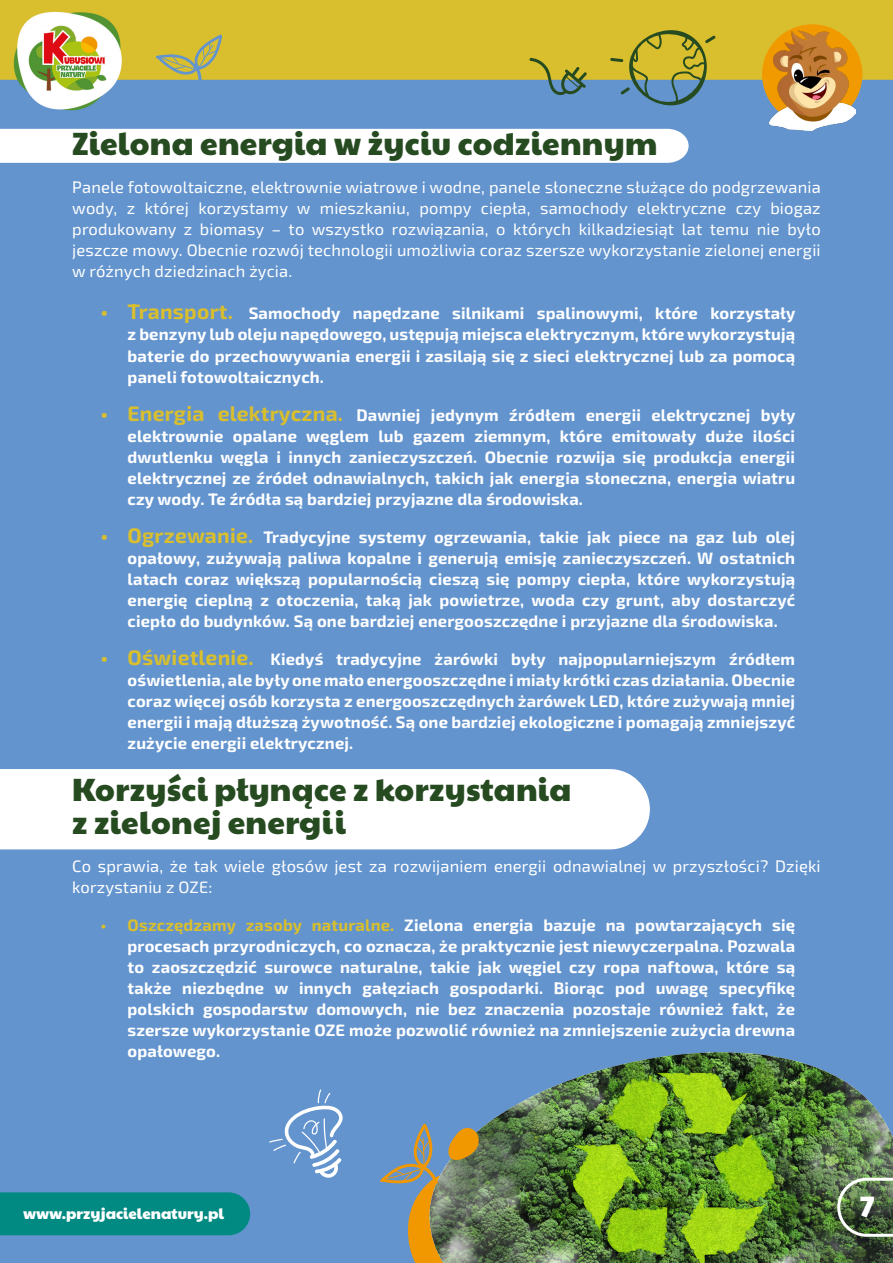
<style>
.page{position:relative;width:893px;height:1263px;background:#fff}
.page>*{position:absolute;margin:0;border:0;box-sizing:border-box;transform-origin:0 0}
.t1{font:31.5px/33.5px "Paytone One";letter-spacing:.01em;color:#274b21}
.t2{font:29.1px "Paytone One";color:#fff}
.t3{font:700 16.5px/21px "Exo 2";letter-spacing:.01em;color:#fff;text-align:justify}
.t4{font:16.5px/21px "Exo 2";letter-spacing:.01em;color:#fff;text-align:justify}
.t5{font:15px "Paytone One";color:#fff}
.s1{font-size:21px;color:#d9bf2e}
.s2{color:#d9bf2e}
</style>
<div class="page">
<img style="left:0;top:0;width:893px;height:1263px">
<div style="left:317px;top:959px;width:576px;height:304px;background:#6394ce"></div>
<img style="left:428px;top:1052px;width:465px;height:211px">
<div style="left:762px;top:24px;width:100px;height:101px;background:#f19a00;border-radius:50%"></div>
<img style="left:769px;top:30px;width:86px;height:100px">
<svg style="left:269px;top:1089px;width:74px;height:89px;background:#7ca5d6"></svg>
<svg style="left:0;top:769px;width:650px;height:80px"></svg>
<svg style="left:0;top:129px;width:689px;height:34px"></svg>
<div style="left:0;top:1192px;width:250px;height:43px;background:#008a81"></div>
<svg style="left:837px;top:1178px;width:56px;height:59px;background:#607556"></svg>
<svg style="left:155px;top:34px;width:68px;height:55px;background:#b2b062"></svg>
<svg style="left:379px;top:1117px;width:111px;height:146px;background:#818b7f"></svg>
<svg style="left:529px;top:58px;width:59px;height:37px;background:#909a5d"></svg>
<svg style="left:610px;top:29px;width:106px;height:78px;background:#999f5b"></svg>
<h1 class="t1" style="left:72px;top:125px;width:587px">Zielona energia w życiu codziennym</h1>
<p class="t4" style="left:72px;top:176px;width:750px">Panele fotowoltaiczne, elektrownie wiatrowe i wodne, panele słoneczne służące do podgrzewania wody, z której korzystamy w mieszkaniu, pompy ciepła, samochody elektryczne czy biogaz produkowany z biomasy – to wszystko rozwiązania, o których kilkadziesiąt lat temu nie było jeszcze mowy. Obecnie rozwój technologii umożliwia coraz szersze wykorzystanie zielonej energii w różnych dziedzinach życia.</p>
<p class="t3" style="left:128px;top:303px;width:669px;text-indent:-27px"><span class="s1">• Transport.</span> Samochody napędzane silnikami spalinowymi, które korzystały z benzyny lub oleju napędowego, ustępują miejsca elektrycznym, które wykorzystują baterie do przechowywania energii i zasilają się z sieci elektrycznej lub za pomocą paneli fotowoltaicznych.</p>
<p class="t3" style="left:128px;top:404px;width:669px;text-indent:-27px"><span class="s1">• Energia elektryczna.</span> Dawniej jedynym źródłem energii elektrycznej były elektrownie opalane węglem lub gazem ziemnym, które emitowały duże ilości dwutlenku węgla i innych zanieczyszczeń. Obecnie rozwija się produkcja energii elektrycznej ze źródeł odnawialnych, takich jak energia słoneczna, energia wiatru czy wody. Te źródła są bardziej przyjazne dla środowiska.</p>
<p class="t3" style="left:127px;top:526px;width:669px;text-indent:-27px"><span class="s1">• Ogrzewanie.</span> Tradycyjne systemy ogrzewania, takie jak piece na gaz lub olej opałowy, zużywają paliwa kopalne i generują emisję zanieczyszczeń. W ostatnich latach coraz większą popularnością cieszą się pompy ciepła, które wykorzystują energię cieplną z otoczenia, taką jak powietrze, woda czy grunt, aby dostarczyć ciepło do budynków. Są one bardziej energooszczędne i przyjazne dla środowiska.</p>
<p class="t3" style="left:128px;top:648px;width:669px;text-indent:-27px"><span class="s1">• Oświetlenie.</span> Kiedyś tradycyjne żarówki były najpopularniejszym źródłem oświetlenia, ale byłyone mało energooszczędne i miały krótki czas działania. Obecnie coraz więcej osób korzysta z energooszczędnych żarówek LED, które zużywają mniej energii i mają dłuższą żywotność. Są one bardziej ekologiczne i pomagają zmniejszyć zużycie energii elektrycznej.</p>
<h1 class="t1" style="left:72px;top:771px;width:500px">Korzyści płynące z korzystania z zielonej energii</h1>
<p class="t4" style="left:72px;top:855px;width:750px">Co sprawia, że tak wiele głosów jest za rozwijaniem energii odnawialnej w przyszłości? Dzięki korzystaniu z OZE:</p>
<p class="t3" style="left:127px;top:914px;width:669px;text-indent:-27px"><span class="s2">• Oszczędzamy zasoby naturalne.</span> Zielona energia bazuje na powtarzających się procesach przyrodniczych, co oznacza, że praktycznie jest niewyczerpalna. Pozwala to zaoszczędzić surowce naturalne, takie jak węgiel czy ropa naftowa, które są także niezbędne w innych gałęziach gospodarki. Biorąc pod uwagę specyfikę polskich gospodarstw domowych, nie bez znaczenia pozostaje również fakt, że szersze wykorzystanie OZE może pozwolić również na zmniejszenie zużycia drewna opałowego.</p>
<p class="t5" style="left:23px;top:1201px;width:202px">www.przyjacielenatury.pl</p>
<h2 class="t2" style="left:860px;top:1182px;width:16px">7</h2>
</div>
